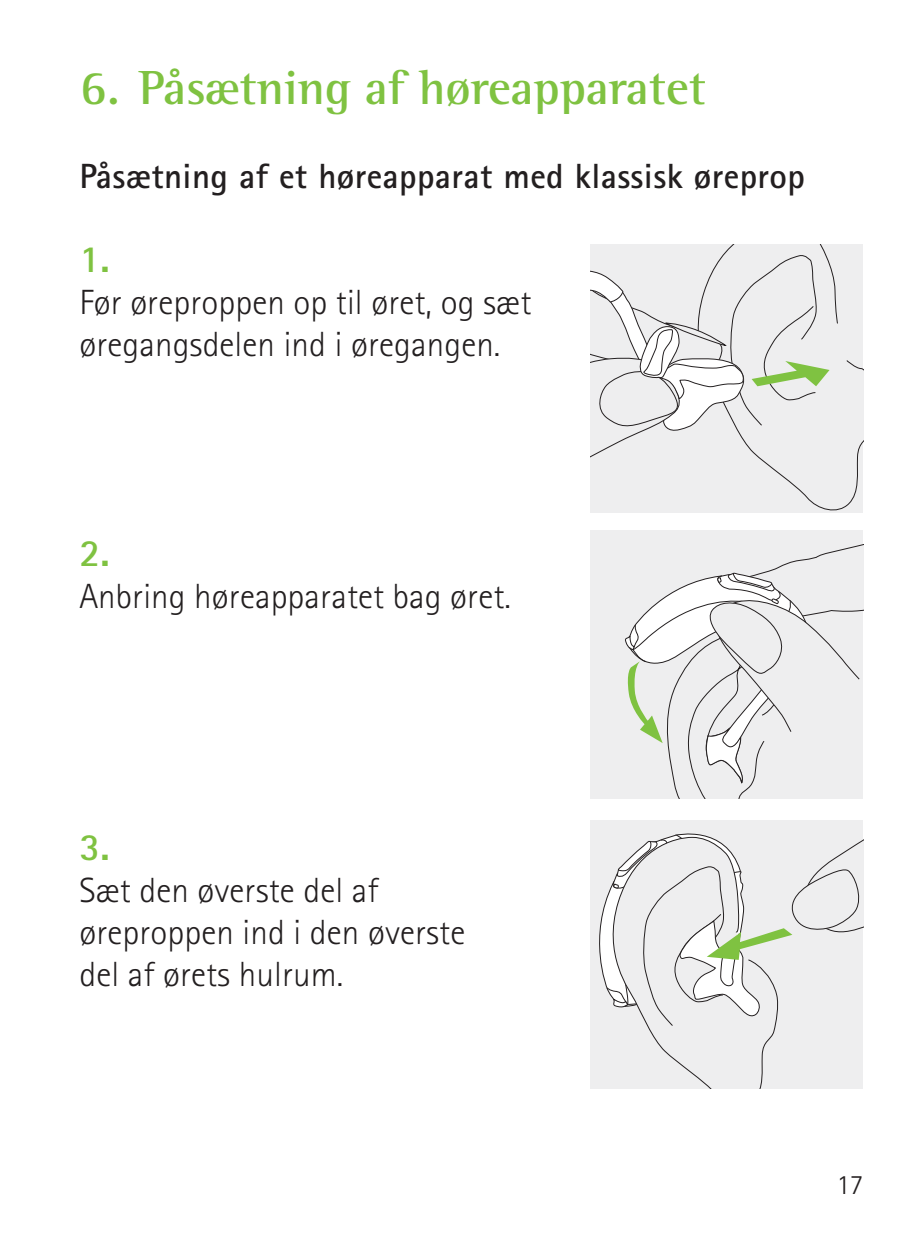
<style>
.page{position:relative;width:913px;height:1241px;background:#fff}
.page>*{position:absolute;margin:0;border:0;box-sizing:border-box;transform-origin:0 0}
.t1{font:700 49px "Rotis Semi Serif Pro";color:#7fc241}
.t2{font:700 38.5px "Rotis Sans Serif Pro";color:#7fc241}
.t3{font:300 35px/42px "Rotis Sans Serif Pro";letter-spacing:.005em;color:#231f20}
.t4{font:700 35px "Rotis Sans Serif Pro";letter-spacing:.01em;color:#231f20}
.t5{font:300 28px "Rotis Sans Serif Pro";color:#231f20}
</style>
<div class="page">
<div style="left:590px;top:531px;width:273px;height:267px;background:#eeeeef"></div>
<svg style="left:625px;top:544px;width:238px;height:254px"></svg>
<svg style="left:590px;top:820px;width:273px;height:268px;background:#e7e8e7"></svg>
<div style="left:590px;top:245px;width:273px;height:268px;background:#eeeeef"></div>
<svg style="left:713px;top:245px;width:150px;height:266px"></svg>
<svg style="left:590px;top:270px;width:239px;height:188px"></svg>
<h1 class="t1" style="left:80px;top:57px;width:628px">6. Påsætning af høreapparatet</h1>
<p class="t4" style="left:79px;top:153px;width:727px">Påsætning af et høreapparat med klassisk øreprop</p>
<p class="t2" style="left:79px;top:234px;width:32px">1.</p>
<p class="t3" style="left:79px;top:281px;width:453px">Før øreproppen op til øret, og sæt øregangsdelen ind i øregangen.</p>
<p class="t2" style="left:79px;top:528px;width:32px">2.</p>
<p class="t3" style="left:79px;top:575px;width:433px">Anbring høreapparatet bag øret.</p>
<p class="t2" style="left:79px;top:822px;width:32px">3.</p>
<p class="t3" style="left:79px;top:869px;width:387px">Sæt den øverste del af øreproppen ind i den øverste del af ørets hulrum.</p>
<p class="t5" style="left:836px;top:1168px;width:28px">17</p>
</div>
